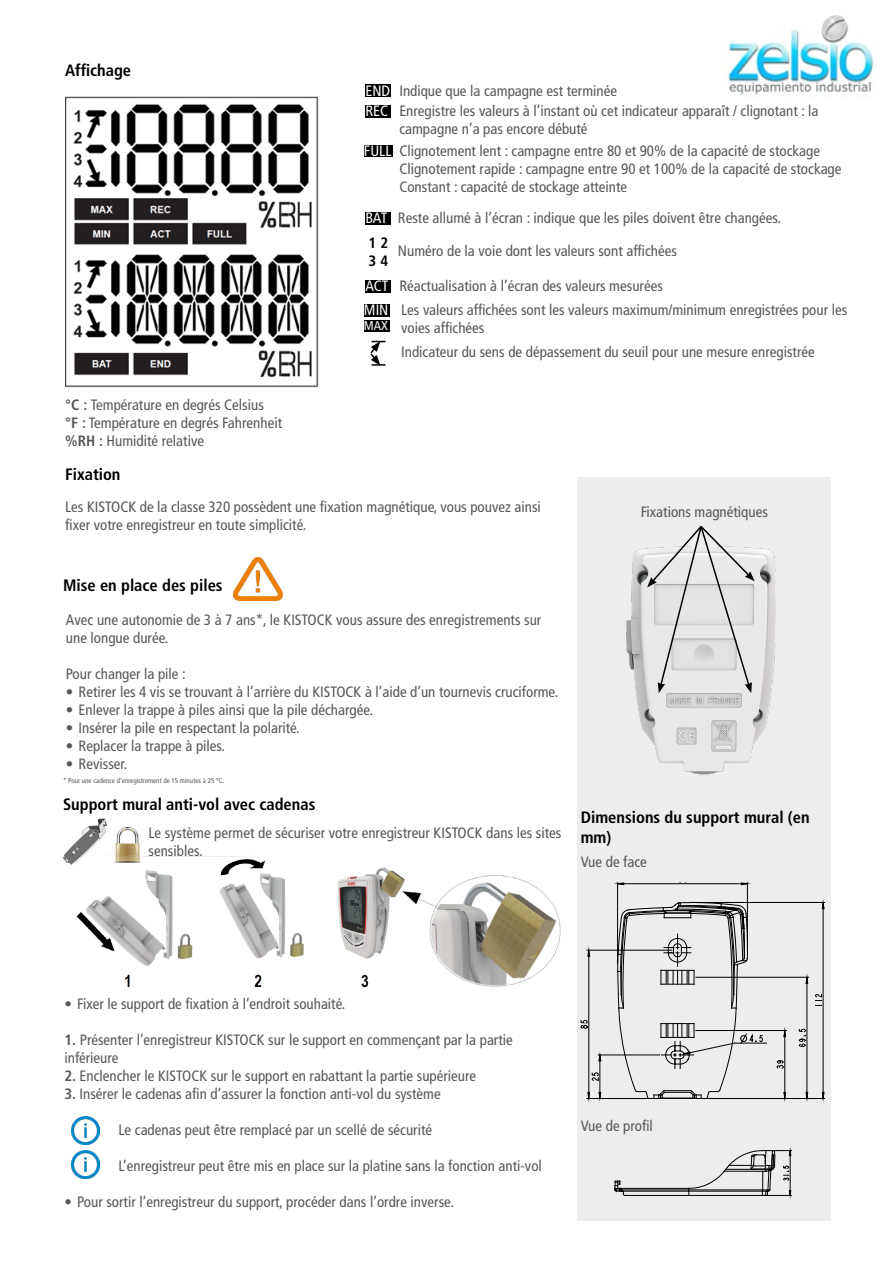
<style>
.page{position:relative;width:893px;height:1263px;background:#fff}
.page>*{position:absolute;margin:0;border:0;box-sizing:border-box;transform-origin:0 0}
.t1{font:700 condensed 16.5px/19.8px "Frutiger LT Std";color:#000}
.t2{font:condensed 15px/18px "Frutiger LT Std";color:#575756}
.t3{font:condensed 15px/23.7px "Frutiger LT Std";color:#fff}
.t4{font:700 condensed 15px/18px "Frutiger LT Std";color:#000}
.t5{font:condensed 12.75px "Frutiger LT Std";color:#fff}
.t6{font:condensed 7.05px "Frutiger LT Std";color:#575756}
.s1{font-weight:700}
</style>
<div class="page">
<div style="left:578px;top:478px;width:253px;height:743px;background:#ededed"></div>
<img style="left:65px;top:96px;width:254px;height:292px">
<div style="left:365px;top:105px;width:25px;height:13px;background:#000"></div>
<div style="left:365px;top:84px;width:25px;height:13px;background:#000"></div>
<div style="left:365px;top:212px;width:25px;height:13px;background:#000"></div>
<div style="left:365px;top:280px;width:25px;height:13px;background:#000"></div>
<div style="left:364px;top:304px;width:25px;height:12px;background:#000"></div>
<div style="left:364px;top:321px;width:25px;height:11px;background:#000"></div>
<svg style="left:370px;top:341px;width:15px;height:25px"></svg>
<div style="left:364px;top:145px;width:28px;height:11px;background:#000"></div>
<img style="left:627px;top:548px;width:148px;height:227px">
<svg style="left:647px;top:526px;width:108px;height:167px"></svg>
<img style="left:234px;top:557px;width:49px;height:43px">
<img style="left:70px;top:855px;width:491px;height:133px">
<img style="left:71px;top:1116px;width:29px;height:29px">
<img style="left:71px;top:1150px;width:29px;height:29px">
<img style="left:63px;top:818px;width:44px;height:46px">
<img style="left:115px;top:827px;width:26px;height:35px">
<svg style="left:815px;top:994px;width:7px;height:12px"></svg>
<svg style="left:592px;top:1072px;width:7px;height:9px"></svg>
<svg style="left:581px;top:1020px;width:7px;height:9px"></svg>
<svg style="left:799px;top:1028px;width:7px;height:19px"></svg>
<svg style="left:776px;top:1060px;width:8px;height:9px"></svg>
<hr style="left:587px;top:1098px;width:65px;height:1px;background:#000">
<hr style="left:703px;top:1098px;width:122px;height:1px;background:#000">
<hr style="left:588px;top:950px;width:1px;height:148px;background:#000">
<hr style="left:600px;top:1055px;width:1px;height:43px;background:#000">
<hr style="left:617px;top:882px;width:1px;height:81px;background:#000">
<svg style="left:617px;top:901px;width:146px;height:198px"></svg>
<hr style="left:598px;top:1055px;width:62px;height:1px;background:#000">
<hr style="left:734px;top:1043px;width:32px;height:1px;background:#000">
<hr style="left:696px;top:1030px;width:90px;height:1px;background:#000">
<hr style="left:696px;top:977px;width:113px;height:1px;background:#000">
<hr style="left:587px;top:950px;width:85px;height:1px;background:#000">
<hr style="left:747px;top:882px;width:1px;height:63px;background:#000">
<hr style="left:695px;top:902px;width:130px;height:1px;background:#000">
<hr style="left:784px;top:1030px;width:1px;height:68px;background:#000">
<hr style="left:807px;top:977px;width:1px;height:121px;background:#000">
<hr style="left:823px;top:902px;width:1px;height:196px;background:#000">
<hr style="left:618px;top:883px;width:129px;height:1px;background:#000">
<hr style="left:625px;top:1195px;width:142px;height:1px;background:#000">
<hr style="left:615px;top:1188px;width:74px;height:1px;background:#000">
<hr style="left:621px;top:1189px;width:149px;height:1px;background:#000">
<hr style="left:616px;top:1191px;width:152px;height:1px;background:#000">
<svg style="left:614px;top:1181px;width:12px;height:15px"></svg>
<svg style="left:688px;top:1150px;width:104px;height:46px"></svg>
<hr style="left:790px;top:1150px;width:1px;height:45px;background:#000">
<img style="left:727px;top:15px;width:147px;height:80px">
<p class="t1" style="left:65px;top:61px;width:67px">Affichage</p>
<p class="t2" style="left:65px;top:396px;width:218px"><span class="s1">°C :</span> Température en degrés Celsius<br><span class="s1">°F :</span> Température en degrés Fahrenheit <span class="s1">%RH :</span> Humidité relative</p>
<p class="t2" style="left:399px;top:80px;width:420px;line-height:20.4px">Indique que la campagne est terminée<br>Enregistre les valeurs à l’instant où cet indicateur apparaît / clignotant : la</p>
<p class="t2" style="left:399px;top:118px;width:422px;line-height:22.2px">campagne n’a pas encore débuté<br>Clignotement lent : campagne entre 80 et 90% de la capacité de stockage</p>
<p class="t2" style="left:399px;top:160px;width:444px">Clignotement rapide : campagne entre 90 et 100% de la capacité de stockage<br>Constant : capacité de stockage atteinte</p>
<p class="t2" style="left:398px;top:209px;width:385px">Reste allumé à l’écran : indique que les piles doivent être changées.</p>
<p class="t2" style="left:398px;top:242px;width:281px">Numéro de la voie dont les valeurs sont affichées</p>
<p class="t2" style="left:399px;top:274px;width:449px;line-height:23.7px">Réactualisation à l’écran des valeurs mesurées<br>Les valeurs affichées sont les valeurs maximum/minimum enregistrées pour les</p>
<p class="t2" style="left:401px;top:316px;width:415px;line-height:23.9px">voies affichées<br>Indicateur du sens de dépassement du seuil pour une mesure enregistrée</p>
<p class="t3" style="left:365px;top:79px;width:26px">END</p>
<p class="t3" style="left:365px;top:99px;width:24px">REC</p>
<p class="t3" style="left:364px;top:139px;width:29px">FULL</p>
<p class="t3" style="left:365px;top:206px;width:24px">BAT</p>
<p class="t4" style="left:369px;top:234px;width:21px">1 2<br>3 4</p>
<p class="t3" style="left:364px;top:274px;width:26px">ACT<br>MIN</p>
<p class="t5" style="left:364px;top:318px;width:26px">MAX</p>
<p class="t1" style="left:65px;top:464px;width:57px">Fixation</p>
<p class="t2" style="left:65px;top:497px;width:477px">Les KISTOCK de la classe 320 possèdent une fixation magnétique, vous pouvez ainsi fixer votre enregistreur en toute simplicité.</p>
<p class="t2" style="left:641px;top:503px;width:129px">Fixations magnétiques</p>
<p class="t1" style="left:63px;top:576px;width:161px">Mise en place des piles</p>
<p class="t2" style="left:66px;top:611px;width:477px">Avec une autonomie de 3 à 7 ans*, le KISTOCK vous assure des enregistrements sur une longue durée.</p>
<p class="t2" style="left:66px;top:665px;width:121px">Pour changer la pile :</p>
<p class="t2" style="left:66px;top:683px;width:494px">• Retirer les 4 vis se trouvant à l’arrière du KISTOCK à l’aide d’un tournevis cruciforme.</p>
<p class="t2" style="left:66px;top:701px;width:309px">• Enlever la trappe à piles ainsi que la pile déchargée.</p>
<p class="t2" style="left:66px;top:719px;width:235px">• Insérer la pile en respectant la polarité.</p>
<p class="t2" style="left:66px;top:737px;width:161px">• Replacer la trappe à piles.</p>
<p class="t2" style="left:66px;top:755px;width:63px">• Revisser.</p>
<p class="t6" style="left:63px;top:776px;width:163px">* Pour une cadence d’enregistrement de 15 minutes à 25 °C.</p>
<p class="t1" style="left:63px;top:794px;width:254px">Support mural anti-vol avec cadenas</p>
<p class="t2" style="left:149px;top:824px;width:414px">Le système permet de sécuriser votre enregistreur KISTOCK dans les sites sensibles.</p>
<p class="t1" style="left:581px;top:807px;width:230px">Dimensions du support mural (en mm)</p>
<p class="t2" style="left:581px;top:853px;width:68px">Vue de face</p>
<p class="t2" style="left:64px;top:995px;width:282px">• Fixer le support de fixation à l’endroit souhaité.</p>
<p class="t2" style="left:64px;top:1031px;width:450px"><span class="s1">1.</span> Présenter l’enregistreur KISTOCK sur le support en commençant par la partie inférieure</p>
<p class="t2" style="left:64px;top:1067px;width:413px"><span class="s1">2.</span> Enclencher le KISTOCK sur le support en rabattant la partie supérieure</p>
<p class="t2" style="left:64px;top:1085px;width:378px"><span class="s1">3.</span> Insérer le cadenas afin d’assurer la fonction anti-vol du système</p>
<p class="t2" style="left:118px;top:1121px;width:315px">Le cadenas peut être remplacé par un scellé de sécurité</p>
<p class="t2" style="left:118px;top:1157px;width:425px">L’enregistreur peut être mis en place sur la platine sans la fonction anti-vol</p>
<p class="t2" style="left:64px;top:1193px;width:391px">• Pour sortir l’enregistreur du support, procéder dans l’ordre inverse.</p>
<p class="t2" style="left:581px;top:1117px;width:74px">Vue de profil</p>
</div>
